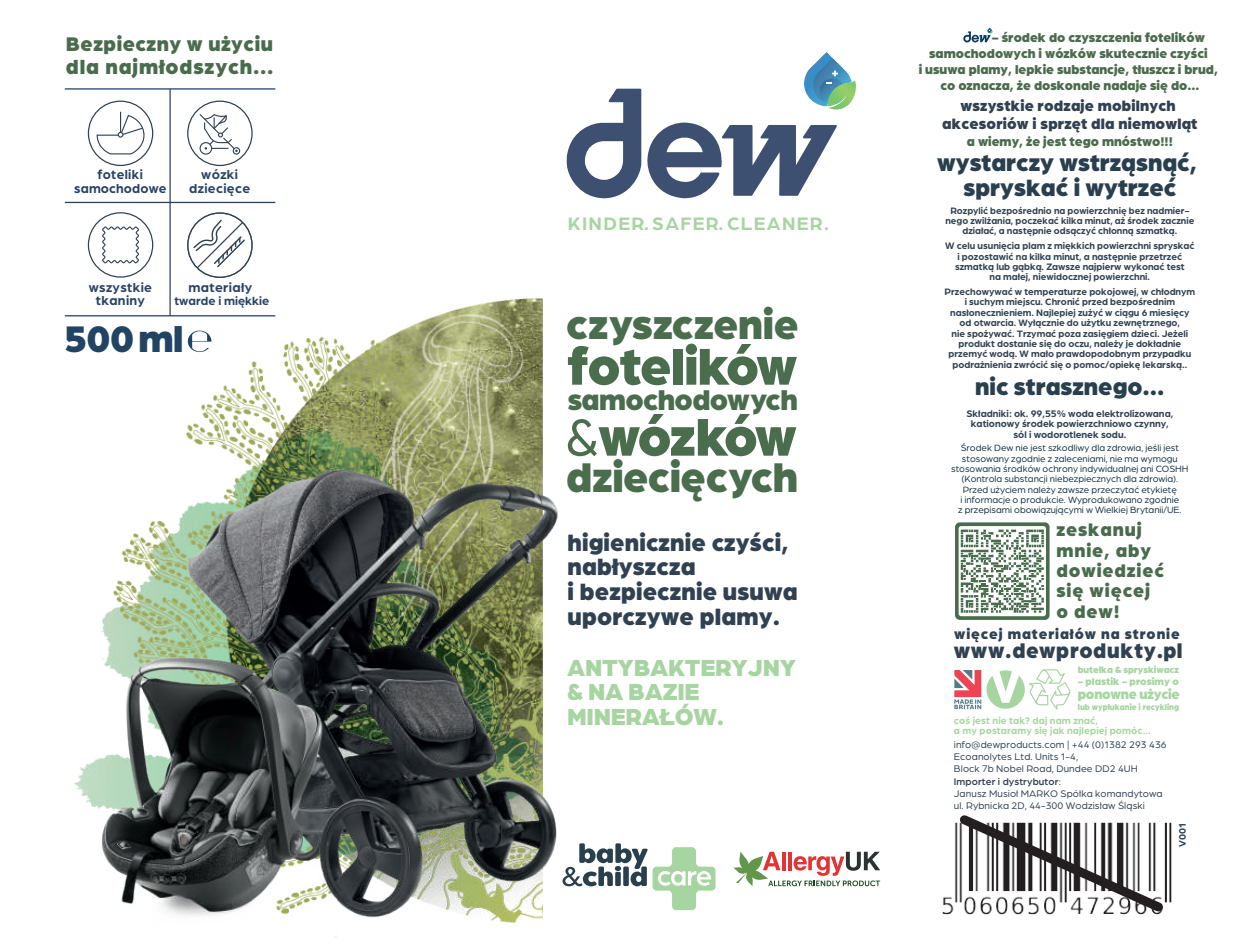
<style>
.page{position:relative;width:1238px;height:951px;background:#fff}
.page>*{position:absolute;margin:0;border:0;box-sizing:border-box;transform-origin:0 0}
.t1{font:900 55.57px "Arboria";letter-spacing:-.05em;color:#4a6d4e}
.t2{font:900 54.23px "Arboria";letter-spacing:-.015em;color:#4a6d4e}
.t3{font:900 43.65px "Arboria";color:#4a6d4e}
.t4{font:900 42.75px "Arboria";color:#4a6d4e}
.t5{font:900 39.38px "Arboria";color:#214463}
.t6{font:900 30.15px "Arboria";letter-spacing:-.02em;color:#4a6d4e}
.t7{font:900 24.75px/24.8px "Arboria";letter-spacing:.005em;color:#304151}
.t8{font:900 24.75px/24.8px "Arboria";color:#293f4e;text-align:center}
.t9{font:900 24.75px/24.8px "Arboria";letter-spacing:-.01em;color:#a7d5a1}
.t10{font:900 22.28px "Arboria";letter-spacing:.035em;color:#304151}
.t11{font:900 21.38px "Arboria";letter-spacing:.04em;color:#496c4d}
.t12{font:900 20.93px "Arboria";letter-spacing:.025em;color:#496c4d}
.t13{font:900 19.12px/20.2px "Arboria";letter-spacing:.045em;color:#496c4d}
.t14{font:700 19.12px "Arboria";letter-spacing:.07em;color:#a7d5a1}
.t15{font:900 15.75px/18px "Arboria";letter-spacing:.01em;color:#314151;text-align:center}
.t16{font:900 14.85px "Arboria";letter-spacing:.06em;color:#304151}
.t17{font:900 14.4px "Arboria";letter-spacing:-.02em;color:#a7d5a1}
.t18{font:700 13.72px/13.7px "Arboria";letter-spacing:.025em;color:#294365;text-align:center}
.t19{font:900 13.5px "Arboria";color:#4a6c4d}
.t20{font:700 12.38px "Arboria";color:#294365}
.t21{font:900 10.58px "Arboria";color:#a7d5a1}
.t22{font:10.12px/11.9px "Arboria";letter-spacing:.01em;color:#304151}
.t23{font:700 10.12px/10.3px "Arboria";color:#304151;text-align:center}
.t24{font:700 10.12px/10.8px "Arboria";letter-spacing:.01em;color:#a7d5a1}
.t25{font:700 10.12px "Arboria";color:#293f4e}
.t26{font:700 9.9px/10.3px "Arboria";color:#314151;text-align:center}
.t27{font:900 9.9px "Arboria";letter-spacing:-.005em;color:#a7d5a1}
.t28{font:9.67px/10.3px "Arboria";color:#143344;text-align:center}
.t29{font:900 9px "Arboria";color:#a7d5a1;scale:.94 1}
.s1{font-weight:400}
.s2{font-weight:500}
</style>
<div class="page">
<img style="left:64px;top:298px;width:494px;height:639px">
<svg style="left:188px;top:330px;width:23px;height:22px"></svg>
<hr style="left:169px;top:89px;width:2px;height:227px;background:#294365">
<hr style="left:65px;top:202px;width:210px;height:1px;background:#294365">
<hr style="left:65px;top:315px;width:210px;height:1px;background:#294365">
<hr style="left:65px;top:88px;width:210px;height:2px;background:#294365">
<svg style="left:193px;top:220px;width:52px;height:49px"></svg>
<div style="left:187px;top:212px;width:66px;height:66px;border:1px solid #304151;border-radius:50%"></div>
<div style="left:88px;top:212px;width:65px;height:65px;border:1px solid #304151;border-radius:50%"></div>
<svg style="left:102px;top:226px;width:37px;height:38px"></svg>
<div style="left:187px;top:101px;width:66px;height:65px;border:1px solid #304151;border-radius:50%"></div>
<div style="left:199px;top:142px;width:13px;height:13px;border:1px solid #304151;border-radius:50%"></div>
<div style="left:233px;top:147px;width:7px;height:8px;border:1px solid #304151;border-radius:50%"></div>
<svg style="left:199px;top:114px;width:39px;height:38px"></svg>
<div style="left:88px;top:101px;width:65px;height:65px;border:1px solid #304151;border-radius:50%"></div>
<svg style="left:96px;top:112px;width:49px;height:43px"></svg>
<svg style="left:733px;top:851px;width:147px;height:35px"></svg>
<svg style="left:562px;top:843px;width:153px;height:66px"></svg>
<svg style="left:566px;top:52px;width:289px;height:147px"></svg>
<svg style="left:963px;top:28px;width:29px;height:15px"></svg>
<img style="left:942px;top:822px;width:230px;height:93px">
<svg style="left:952px;top:815px;width:218px;height:100px"></svg>
<svg style="left:955px;top:522px;width:94px;height:97px"></svg>
<svg style="left:954px;top:669px;width:116px;height:40px"></svg>
<h3 class="t12" style="left:66px;top:28px;width:208px">Bezpieczny w użyciu</h3>
<h3 class="t11" style="left:66px;top:51px;width:209px">dla najmłodszych...</h3>
<h3 class="t18" style="left:74px;top:167px;width:94px">foteliki samochodowe</h3>
<h3 class="t18" style="left:189px;top:167px;width:63px">wózki dziecięce</h3>
<h3 class="t18" style="left:89px;top:279px;width:65px">wszystkie tkaniny</h3>
<h3 class="t18" style="left:188px;top:279px;width:65px">materiały</h3>
<p class="t20" style="left:174px;top:293px;width:96px">twarde i miękkie</p>
<h3 class="t5" style="left:64px;top:311px;width:121px">500 ml</h3>
<h3 class="t14" style="left:568px;top:210px;width:262px">KINDER.SAFER. CLEANER.</h3>
<h3 class="t4" style="left:566px;top:294px;width:234px">czyszczenie</h3>
<h2 class="t2" style="left:568px;top:327px;width:230px">fotelików</h2>
<h3 class="t6" style="left:567px;top:378px;width:232px">samochodowych</h3>
<h1 class="t1" style="left:565px;top:397px;width:232px"><span class="s1">&amp;</span>wózków</h1>
<h3 class="t3" style="left:566px;top:446px;width:233px">dziecięcych</h3>
<h3 class="t7" style="left:567px;top:528px;width:232px">higienicznie czyści, nabłyszcza<br>i bezpiecznie usuwa uporczywe plamy.</h3>
<h3 class="t9" style="left:567px;top:653px;width:231px">ANTYBAKTERYJNY &amp; NA BAZIE<br>MINERAŁÓW.</h3>
<h3 class="t19" style="left:991px;top:28px;width:215px">- środek do czyszczenia fotelików</h3>
<h3 class="t19" style="left:929px;top:44px;width:280px">samochodowych i wózków skutecznie czyści</h3>
<h3 class="t19" style="left:918px;top:60px;width:301px">i usuwa plamy, lepkie substancje, tłuszcz i brud,</h3>
<h3 class="t19" style="left:940px;top:76px;width:260px">co oznacza, że doskonale nadaje się do...</h3>
<h3 class="t15" style="left:942px;top:95px;width:257px">wszystkie rodzaje mobilnych akcesoriów i sprzęt dla niemowląt</h3>
<h3 class="t19" style="left:966px;top:132px;width:207px">a wiemy, że jest tego mnóstwo!!!</h3>
<h3 class="t8" style="left:937px;top:149px;width:261px">wystarczy wstrząsnąć, spryskać i wytrzeć</h3>
<p class="t26" style="left:945px;top:204px;width:250px">Rozpylić bezpośrednio na powierzchnię bez nadmier&shy;nego zwilżania, poczekać kilka minut, aż środek zacznie działać, a następnie odsączyć chłonną szmatką.</p>
<p class="t26" style="left:945px;top:240px;width:251px">W celu usunięcia plam z miękkich powierzchni spryskać i pozostawić na kilka minut, a następnie przetrzeć szmatką lub gąbką. Zawsze najpierw wykonać test<br>na małej, niewidocznej powierzchni.</p>
<p class="t26" style="left:944px;top:286px;width:252px">Przechowywać w temperaturze pokojowej, w chłodnym i suchym miejscu. Chronić przed bezpośrednim nasłonecznieniem. Najlepiej zużyć w ciągu 6 miesięcy od otwarcia. Wyłącznie do użytku zewnętrznego,<br>nie spożywać. Trzymać poza zasięgiem dzieci. Jeżeli produkt dostanie się do oczu, należy je dokładnie przemyć wodą. W mało prawdopodobnym przypadku podrażnienia zwrócić się o pomoc/opiekę lekarską..</p>
<h3 class="t8" style="left:975px;top:372px;width:191px">nic strasznego...</h3>
<p class="t23" style="left:966px;top:407px;width:208px">Składniki: ok. 99,55% woda elektrolizowana, kationowy środek powierzchniowo czynny, sól i wodorotlenek sodu.</p>
<p class="t28" style="left:951px;top:442px;width:239px">Środek Dew nie jest szkodliwy dla zdrowia, jeśli jest stosowany zgodnie z zaleceniami, nie ma wymogu stosowania środków ochrony indywidualnej ani COSHH (Kontrola substancji niebezpiecznych dla zdrowia).<br>Przed użyciem należy zawsze przeczytać etykietę<br>i informacje o produkcie. Wyprodukowano zgodnie<br>z przepisami obowiązującymi w Wielkiej Brytanii/UE.</p>
<h3 class="t13" style="left:1056px;top:518px;width:109px">zeskanuj mnie, aby dowiedzieć się więcej o dew!</h3>
<h3 class="t16" style="left:954px;top:623px;width:227px">więcej materiałów na stronie</h3>
<h3 class="t10" style="left:953px;top:634px;width:230px">www.dewprodukty.pl</h3>
<p class="t27" style="left:1077px;top:662px;width:103px">butelka &amp; spryskiwacz</p>
<p class="t21" style="left:1077px;top:673px;width:103px">- plastik - prosimy o</p>
<h3 class="t17" style="left:1077px;top:683px;width:103px">ponowne użycie</h3>
<p class="t29" style="left:1077px;top:700px;width:109px">lub wypłukanie i recykling</p>
<p class="t24" style="left:953px;top:714px;width:198px">coś jest nie tak? daj nam znać,<br>a my postaramy się jak najlepiej pomóc...</p>
<p class="t22" style="left:953px;top:738px;width:214px">info@dewproducts.com | +44 (0)1382 293 436<br>Ecoanolytes Ltd. Units 1-4,<br>Block 7b Nobel Road, Dundee DD2 4UH</p>
<p class="t22" style="left:953px;top:775px;width:210px"><span class="s2">Importer i dystrybutor</span>:<br>Janusz Musioł MARKO Spółka komandytowa ul. Rybnicka 2D, 44-300 Wodzisław Śląski</p>
<p class="t25" style="left:1175px;top:847px;width:25px;rotate:-90deg">V001</p>
</div>
